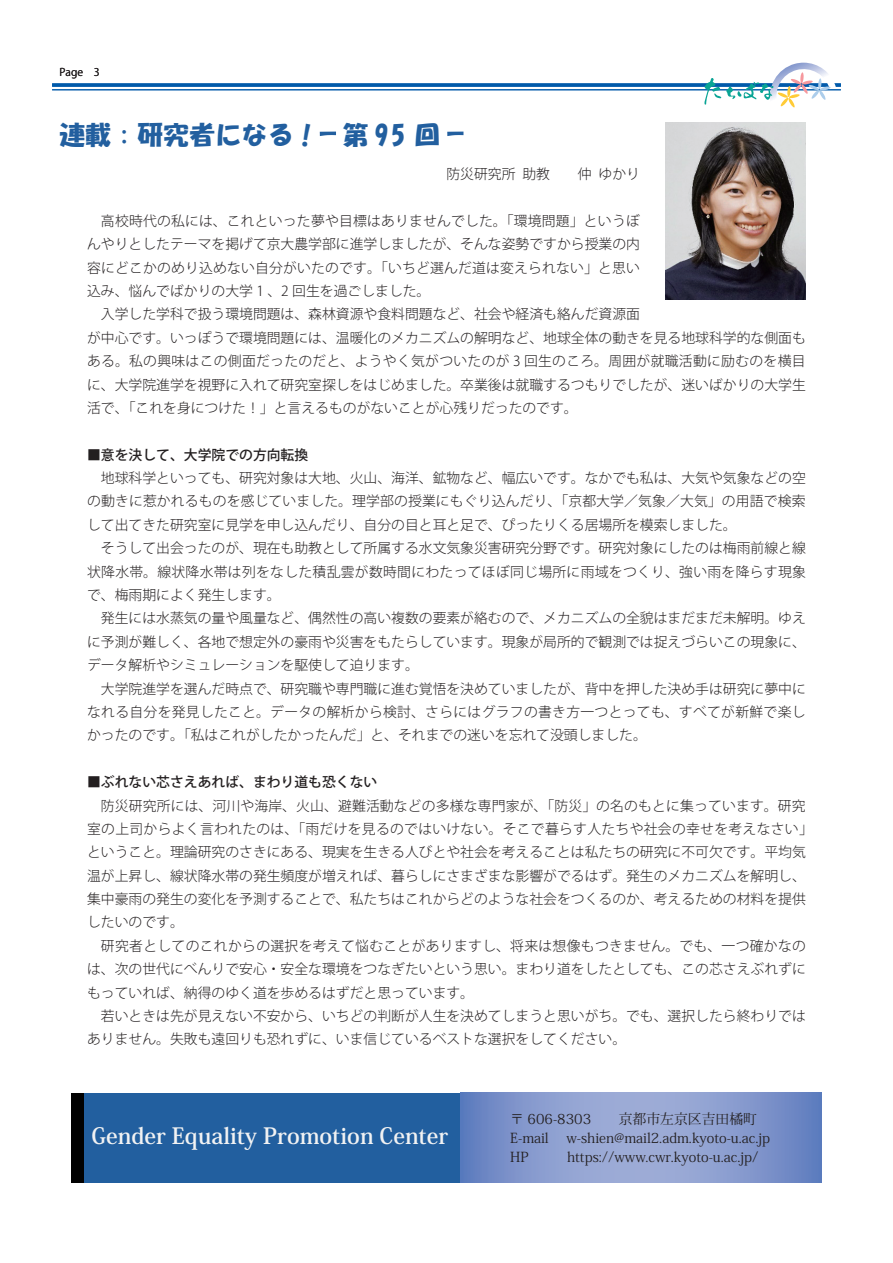
<style>
.page{position:relative;width:893px;height:1263px;background:#fff}
.page>*{position:absolute;margin:0;border:0;box-sizing:border-box;transform-origin:0 0}
.t1{font:25.5px "HG Soei Kakupoptai";letter-spacing:.02em;color:#225f9f}
.t2{font:700 22.35px "Koz Min Pro";color:#f1f2f3}
.t3{font:300 13.8px/23.4px "Koz Go Pro";color:#231f20;text-align:justify}
.t4{font:13.8px/19.2px "Koz Min Pro";color:#231f20}
.t5{font:500 13.8px "Koz Go Pro";color:#231f20}
.t6{font:10.65px "Koz Go Pro";color:#231f20}
</style>
<div class="page">
<svg style="left:320px;top:132px;width:16px;height:4px"></svg>
<svg style="left:447px;top:132px;width:16px;height:4px"></svg>
<img style="left:666px;top:122px;width:140px;height:178px">
<hr style="left:52px;top:89px;width:789px;height:1px;background:#015aaa">
<svg style="left:52px;top:83px;width:789px;height:4px;background:#1063af"></svg>
<div style="left:72px;top:1093px;width:388px;height:89px;background:#225f9f"></div>
<div style="left:72px;top:1093px;width:12px;height:89px;background:#010101"></div>
<svg style="left:461px;top:1093px;width:360px;height:89px;background:#869acd"></svg>
<svg style="left:704px;top:63px;width:132px;height:45px"></svg>
<p class="t6" style="left:60px;top:65px;width:42px">Page　3</p>
<h1 class="t1" style="left:60px;top:122px;width:382px">連載 : 研究者になる ! 第 95 回</h1>
<p class="t3" style="left:446px;top:162px;width:195px">防災研究所 助教　　仲 ゆかり</p>
<p class="t3" style="left:87px;top:209px;width:554px;text-indent:14px">高校時代の私には、これといった夢や目標はありませんでした。「環境問題」というぼんやりとしたテーマを掲げて京大農学部に進学しましたが、そんな姿勢ですから授業の内容にどこかのめり込めない自分がいたのです。「いちど選んだ道は変えられない」と思い込み、悩んでばかりの大学 1 、2 回生を過ごしました。</p>
<p class="t3" style="left:87px;top:303px;width:720px;text-align:left;text-indent:14px">入学した学科で扱う環境問題は、森林資源や食料問題など、社会や経済も絡んだ資源面<br>が中心です。いっぽうで環境問題には、温暖化のメカニズムの解明など、地球全体の動きを見る地球科学的な側面もある。私の興味はこの側面だったのだと、ようやく気がついたのが 3 回生のころ。周囲が就職活動に励むのを横目に、大学院進学を視野に入れて研究室探しをはじめました。卒業後は就職するつもりでしたが、迷いばかりの大学生活で、「これを身につけた！」と言えるものがないことが心残りだったのです。</p>
<p class="t5" style="left:87px;top:446px;width:223px">■意を決して、大学院での方向転換</p>
<p class="t3" style="left:87px;top:466px;width:720px;text-indent:14px">地球科学といっても、研究対象は大地、火山、海洋、鉱物など、幅広いです。なかでも私は、大気や気象などの空の動きに惹かれるものを感じていました。理学部の授業にもぐり込んだり、「京都大学／気象／大気」の用語で検索して出てきた研究室に見学を申し込んだり、自分の目と耳と足で、ぴったりくる居場所を模索しました。</p>
<p class="t3" style="left:87px;top:537px;width:720px;text-indent:14px">そうして出会ったのが、現在も助教として所属する水文気象災害研究分野です。研究対象にしたのは梅雨前線と線状降水帯。線状降水帯は列をなした積乱雲が数時間にわたってほぼ同じ場所に雨域をつくり、強い雨を降らす現象で、梅雨期によく発生します。</p>
<p class="t3" style="left:87px;top:607px;width:720px;text-indent:14px">発生には水蒸気の量や風量など、偶然性の高い複数の要素が絡むので、メカニズムの全貌はまだまだ未解明。ゆえに予測が難しく、各地で想定外の豪雨や災害をもたらしています。現象が局所的で観測では捉えづらいこの現象に、データ解析やシミュレーションを駆使して迫ります。</p>
<p class="t3" style="left:87px;top:677px;width:720px;text-indent:14px">大学院進学を選んだ時点で、研究職や専門職に進む覚悟を決めていましたが、背中を押した決め手は研究に夢中になれる自分を発見したこと。データの解析から検討、さらにはグラフの書き方一つとっても、すべてが新鮮で楽しかったのです。「私はこれがしたかったんだ」と、それまでの迷いを忘れて没頭しました。</p>
<p class="t5" style="left:87px;top:773px;width:292px">■ぶれない芯さえあれば、まわり道も恐くない</p>
<p class="t3" style="left:87px;top:794px;width:727px;text-align:left;text-indent:14px">防災研究所には、河川や海岸、火山、避難活動などの多様な専門家が、「防災」の名のもとに集っています。研究室の上司からよく言われたのは、「雨だけを見るのではいけない。そこで暮らす人たちや社会の幸せを考えなさい」ということ。理論研究のさきにある、現実を生きる人びとや社会を考えることは私たちの研究に不可欠です。平均気温が上昇し、線状降水帯の発生頻度が増えれば、暮らしにさまざまな影響がでるはず。発生のメカニズムを解明し、集中豪雨の発生の変化を予測することで、私たちはこれからどのような社会をつくるのか、考えるための材料を提供したいのです。</p>
<p class="t3" style="left:87px;top:934px;width:720px;text-indent:14px">研究者としてのこれからの選択を考えて悩むことがありますし、将来は想像もつきません。でも、一つ確かなのは、次の世代にべんりで安心・安全な環境をつなぎたいという思い。まわり道をしたとしても、この芯さえぶれずにもっていれば、納得のゆく道を歩めるはずだと思っています。</p>
<p class="t3" style="left:87px;top:1004px;width:720px;text-indent:14px">若いときは先が見えない不安から、いちどの判断が人生を決めてしまうと思いがち。でも、選択したら終わりではありません。失敗も遠回りも恐れずに、いま信じているベストな選択をしてください。</p>
<h2 class="t2" style="left:91px;top:1119px;width:358px">Gender Equality Promotion Center</h2>
<p class="t4" style="left:510px;top:1108px;width:261px">〒 606-8303　　京都市左京区吉田橘町<br>E-mail　 w-shien@mail2.adm.kyoto-u.ac.jp<br>HP</p>
<p class="t4" style="left:567px;top:1147px;width:193px">https://www.cwr.kyoto-u.ac.jp/</p>
</div>
